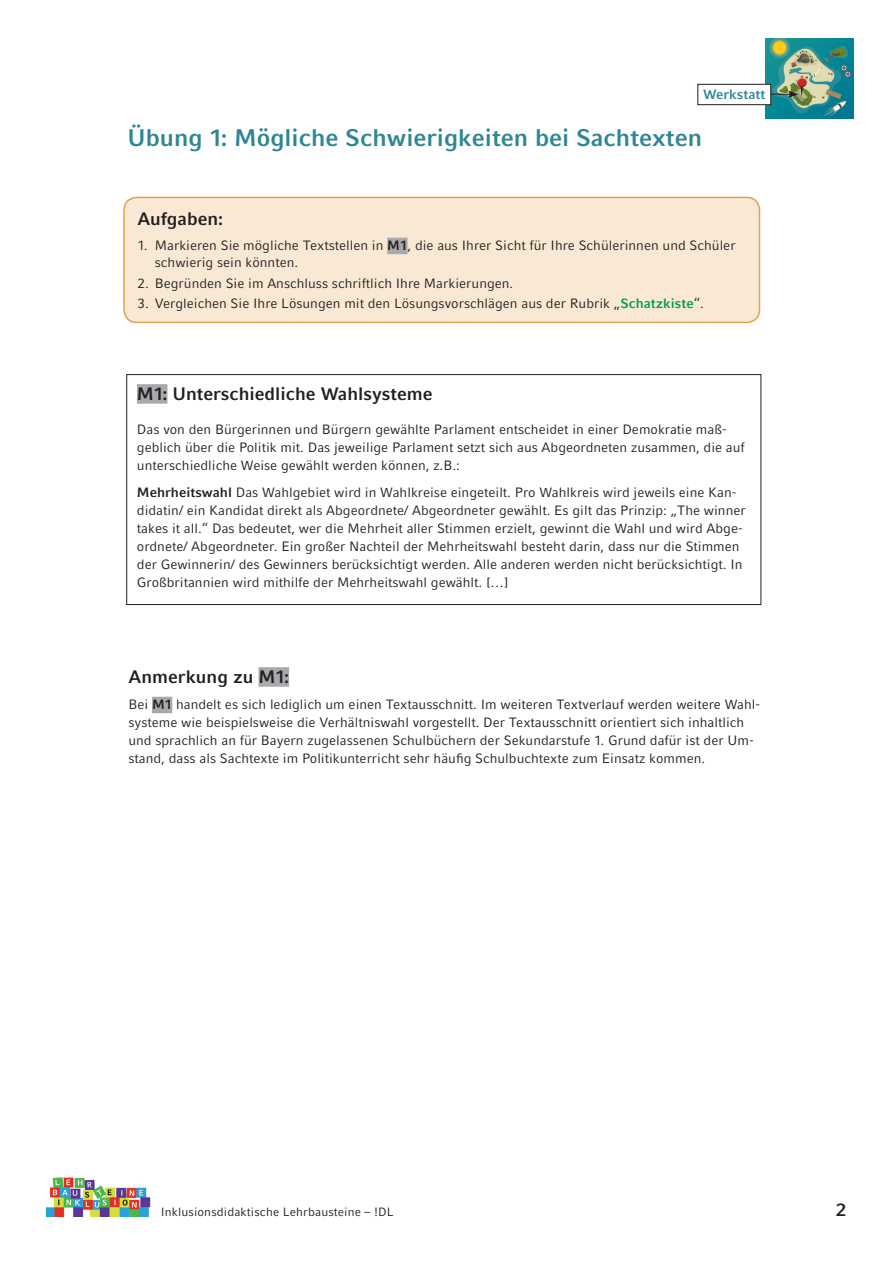
<style>
.page{position:relative;width:893px;height:1263px;background:#fff}
.page>*{position:absolute;margin:0;border:0;box-sizing:border-box;transform-origin:0 0}
.Head_12pt{font:700 24px "LMU Compatil Fact";color:#2e8793}
.Head_12pt-2{font:700 18px "LMU Compatil Fact";color:#231f20}
.Fließ{font:13.5px/18px "LMU Compatil Fact";color:#231f20}
.t1{font:700 13.5px "LMU Compatil Fact";color:#2e8793}
.t2{font:12px "LMU Compatil Fact";letter-spacing:.01em;color:#231f20}
.s1{font-weight:700}
.s2{font-weight:700;color:#009f54}
</style>
<div class="page">
<img style="left:47px;top:1177px;width:104px;height:39px">
<img style="left:766px;top:38px;width:87px;height:81px">
<div style="left:795px;top:76px;width:12px;height:9px;background:#fff;opacity:.75"></div>
<div style="left:795px;top:79px;width:12px;height:8px;background:#231f20;opacity:.75"></div>
<div style="left:698px;top:84px;width:73px;height:21px;background:#fff"></div>
<div style="left:697px;top:84px;width:74px;height:21px;border:1px solid #231f20"></div>
<svg style="left:771px;top:86px;width:32px;height:12px"></svg>
<div style="left:124px;top:197px;width:635px;height:125px;background:#f9e9d4;border-radius:13px"></div>
<div style="left:387px;top:238px;width:20px;height:16px;background:#a8a9ad"></div>
<div style="left:123px;top:197px;width:637px;height:126px;border:2px solid #e3a14d;border-radius:13px"></div>
<div style="left:137px;top:384px;width:30px;height:20px;background:#a8a9ad"></div>
<div style="left:259px;top:667px;width:30px;height:20px;background:#a8a9ad"></div>
<div style="left:152px;top:697px;width:20px;height:16px;background:#a8a9ad"></div>
<div style="left:126px;top:374px;width:635px;height:231px;border:1px solid #231f20"></div>
<p class="t1" style="left:703px;top:87px;width:64px">Werkstatt</p>
<p class="Head_12pt" style="left:128px;top:124px;width:576px">Übung 1: Mögliche Schwierigkeiten bei Sachtexten</p>
<p class="Head_12pt-2" style="left:138px;top:209px;width:87px">Aufgaben:</p>
<p class="Fließ" style="left:155px;top:237px;width:582px;line-height:16.5px;text-indent:-17px">1. Markieren Sie mögliche Textstellen in <span class="s1">M1</span>, die aus Ihrer Sicht für Ihre Schülerinnen und Schüler schwierig sein könnten.</p>
<p class="Fließ" style="left:138px;top:274px;width:377px">2. Begründen Sie im Anschluss schriftlich Ihre Markierungen.</p>
<p class="Fließ" style="left:138px;top:295px;width:568px">3. Vergleichen Sie Ihre Lösungen mit den Lösungsvorschlägen aus der Rubrik „<span class="s2">Schatzkiste</span>“.</p>
<p class="Head_12pt-2" style="left:137px;top:383px;width:297px">M1: Unterschiedliche Wahlsysteme</p>
<p class="Fließ" style="left:137px;top:421px;width:609px">Das von den Bürgerinnen und Bürgern gewählte Parlament entscheidet in einer Demokratie maß&shy;geblich über die Politik mit. Das jeweilige Parlament setzt sich aus Abgeordneten zusammen, die auf unterschiedliche Weise gewählt werden können, z.B.:</p>
<p class="Fließ" style="left:137px;top:483px;width:610px"><span class="s1">Mehrheitswahl</span> Das Wahlgebiet wird in Wahlkreise eingeteilt. Pro Wahlkreis wird jeweils eine Kan&shy;didatin/ ein Kandidat direkt als Abgeordnete/ Abgeordneter gewählt. Es gilt das Prinzip: „The winner takes it all.“ Das bedeutet, wer die Mehrheit aller Stimmen erzielt, gewinnt die Wahl und wird Abge&shy;ordnete/ Abgeordneter. Ein großer Nachteil der Mehrheitswahl besteht darin, dass nur die Stimmen der Gewinnerin/ des Gewinners berücksichtigt werden. Alle anderen werden nicht berücksichtigt. In Großbritannien wird mithilfe der Mehrheitswahl gewählt. […]</p>
<p class="Head_12pt-2" style="left:128px;top:666px;width:162px">Anmerkung zu M1:</p>
<p class="Fließ" style="left:128px;top:696px;width:633px">Bei <span class="s1">M1</span> handelt es sich lediglich um einen Textausschnitt. Im weiteren Textverlauf werden weitere Wahl&shy;systeme wie beispielsweise die Verhältniswahl vorgestellt. Der Textausschnitt orientiert sich inhaltlich und sprachlich an für Bayern zugelassenen Schulbüchern der Sekundarstufe 1. Grund dafür ist der Um&shy;stand, dass als Sachtexte im Politikunterricht sehr häufig Schulbuchtexte zum Einsatz kommen.</p>
<p class="t2" style="left:161px;top:1205px;width:234px">Inklusionsdidaktische Lehrbausteine – !DL</p>
<p class="Head_12pt-2" style="left:836px;top:1199px;width:12px">2</p>
</div>
